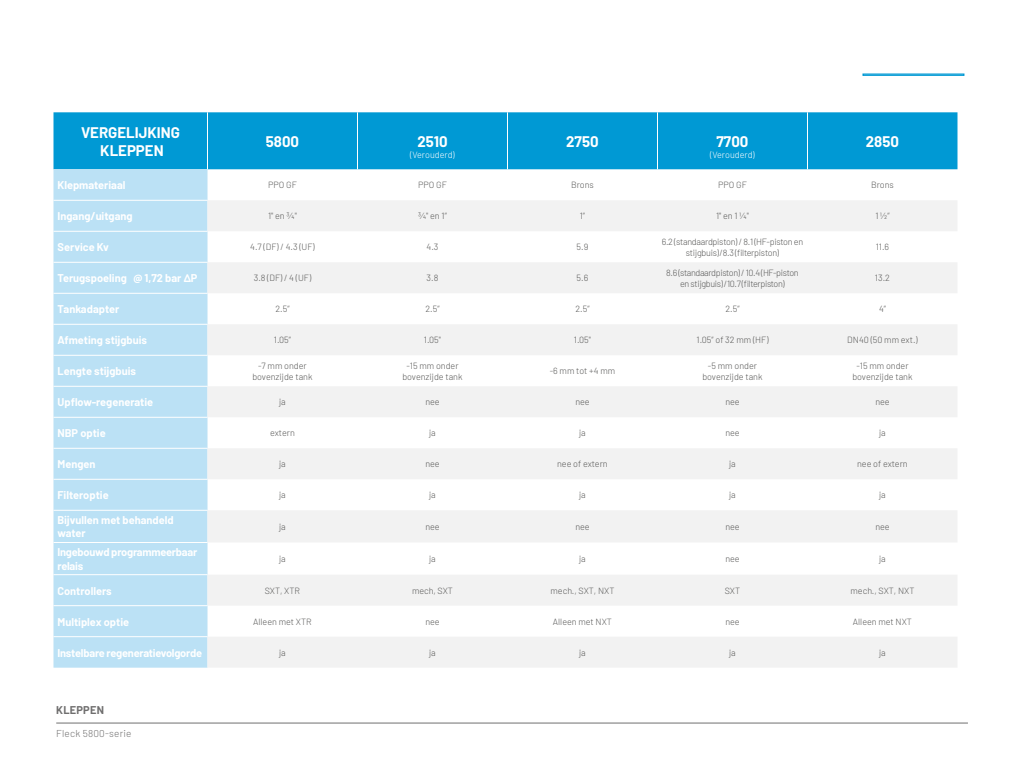
<style>
.page{position:relative;width:1024px;height:768px;background:#fff}
.page>*{position:absolute;margin:0;border:0;box-sizing:border-box;transform-origin:0 0}
.t1{font:700 15px/18px "Barlow";color:#fff;text-align:center}
.t2{font:700 11px/13.2px "Barlow";color:#fff}
.t3{font:700 11px/13.2px "Barlow";letter-spacing:-.02em;color:#fff}
.t4{font:700 11px "Barlow";letter-spacing:.02em;color:#706f6f}
.t5{font:300 10px "Barlow";letter-spacing:.02em;color:#706f6f}
.t6{font:300 9px/10.8px "Barlow";color:#575756;text-align:center}
.t7{font:300 9px/10.8px "Barlow";letter-spacing:-.04em;color:#575756;text-align:center}
.t8{font:300 9px/10.8px "Barlow";letter-spacing:-.03em;color:#575756;text-align:center}
.t9{font:300 9px "Barlow";color:#fff}
</style>
<div class="page">
<div style="left:54px;top:112px;width:904px;height:57px;background:#0099d4"></div>
<div style="left:54px;top:169px;width:154px;height:499px;background:#bbe1f5"></div>
<svg style="left:208px;top:201px;width:749px;height:466px;fill:#f2f2f2"></svg>
<hr style="left:207px;top:112px;width:1px;height:57px;background:#fff">
<hr style="left:357px;top:112px;width:1px;height:57px;background:#fff">
<hr style="left:507px;top:112px;width:1px;height:57px;background:#fff">
<hr style="left:657px;top:112px;width:1px;height:57px;background:#fff">
<hr style="left:807px;top:112px;width:1px;height:57px;background:#fff">
<hr style="left:54px;top:200px;width:154px;height:1px;background:#fff">
<hr style="left:54px;top:231px;width:154px;height:1px;background:#fff">
<hr style="left:54px;top:262px;width:154px;height:1px;background:#fff">
<hr style="left:54px;top:293px;width:154px;height:1px;background:#fff">
<hr style="left:54px;top:324px;width:154px;height:1px;background:#fff">
<hr style="left:54px;top:355px;width:154px;height:1px;background:#fff">
<hr style="left:54px;top:386px;width:154px;height:1px;background:#fff">
<hr style="left:54px;top:417px;width:154px;height:1px;background:#fff">
<hr style="left:54px;top:448px;width:154px;height:1px;background:#fff">
<hr style="left:54px;top:479px;width:154px;height:1px;background:#fff">
<hr style="left:54px;top:510px;width:154px;height:1px;background:#fff">
<hr style="left:54px;top:542px;width:154px;height:1px;background:#fff">
<hr style="left:54px;top:575px;width:154px;height:1px;background:#fff">
<hr style="left:54px;top:606px;width:154px;height:1px;background:#fff">
<hr style="left:54px;top:637px;width:154px;height:1px;background:#fff">
<hr style="left:56px;top:723px;width:912px;height:1px;background:#706f6f">
<div style="left:862px;top:74px;width:102px;height:2px;border:1px solid #0099d4"></div>
<h1 class="t1" style="left:81px;top:123px;width:100px">VERGELIJKING<br>KLEPPEN</h1>
<h1 class="t1" style="left:266px;top:132px;width:35px">5800</h1>
<h1 class="t1" style="left:417px;top:131px;width:32px">2510</h1>
<p class="t9" style="left:410px;top:148px;width:46px">(Verouderd)</p>
<h1 class="t1" style="left:566px;top:132px;width:34px">2750</h1>
<h1 class="t1" style="left:717px;top:131px;width:33px">7700</h1>
<p class="t9" style="left:710px;top:148px;width:46px">(Verouderd)</p>
<h1 class="t1" style="left:866px;top:132px;width:35px">2850</h1>
<p class="t2" style="left:58px;top:178px;width:70px">Klepmateriaal</p>
<p class="t6" style="left:268px;top:179px;width:30px">PPO GF</p>
<p class="t6" style="left:418px;top:179px;width:30px">PPO GF</p>
<p class="t6" style="left:571px;top:179px;width:24px">Brons</p>
<p class="t6" style="left:718px;top:179px;width:30px">PPO GF</p>
<p class="t6" style="left:871px;top:179px;width:24px">Brons</p>
<p class="t2" style="left:58px;top:209px;width:77px">Ingang/uitgang</p>
<p class="t6" style="left:268px;top:210px;width:30px">1" en ¾"</p>
<p class="t6" style="left:418px;top:210px;width:30px">¾" en 1”</p>
<p class="t6" style="left:580px;top:210px;width:7px">1”</p>
<p class="t6" style="left:716px;top:210px;width:34px">1'' en 1 ¼''</p>
<p class="t6" style="left:875px;top:210px;width:16px">1 ½”</p>
<p class="t2" style="left:58px;top:240px;width:53px">Service Kv</p>
<p class="t6" style="left:250px;top:241px;width:66px">4.7 (DF) / 4.3 (UF)</p>
<p class="t6" style="left:427px;top:241px;width:13px">4.3</p>
<p class="t6" style="left:577px;top:241px;width:13px">5.9</p>
<p class="t8" style="left:662px;top:236px;width:143px">6.2 (standaardpiston) / 8.1 (HF-piston en stijgbuis)/8.3 (filterpiston)</p>
<p class="t6" style="left:876px;top:241px;width:15px">11.6</p>
<p class="t2" style="left:58px;top:271px;width:142px">Terugspoeling @ 1,72 bar ΔP</p>
<p class="t6" style="left:254px;top:272px;width:59px">3.8 (DF) / 4 (UF)</p>
<p class="t6" style="left:427px;top:272px;width:13px">3.8</p>
<p class="t6" style="left:577px;top:272px;width:13px">5.6</p>
<p class="t7" style="left:666px;top:267px;width:134px">8.6 (standaardpiston) / 10.4 (HF-piston en stijgbuis) /10.7 (filterpiston)</p>
<p class="t6" style="left:875px;top:272px;width:17px">13.2</p>
<p class="t2" style="left:58px;top:302px;width:63px">Tankadapter</p>
<p class="t6" style="left:275px;top:303px;width:16px">2.5”</p>
<p class="t6" style="left:425px;top:303px;width:16px">2.5”</p>
<p class="t6" style="left:575px;top:303px;width:16px">2.5”</p>
<p class="t6" style="left:725px;top:303px;width:16px">2.5”</p>
<p class="t6" style="left:879px;top:303px;width:9px">4”</p>
<p class="t2" style="left:58px;top:333px;width:91px">Afmeting stijgbuis</p>
<p class="t6" style="left:274px;top:334px;width:19px">1.05”</p>
<p class="t6" style="left:424px;top:334px;width:19px">1.05''</p>
<p class="t6" style="left:574px;top:334px;width:19px">1.05''</p>
<p class="t6" style="left:697px;top:334px;width:73px">1.05’’ of 32 mm (HF)</p>
<p class="t6" style="left:847px;top:334px;width:72px">DN40 (50 mm ext.)</p>
<p class="t2" style="left:58px;top:364px;width:80px">Lengte stijgbuis</p>
<p class="t6" style="left:252px;top:360px;width:62px">-7 mm onder bovenzijde tank</p>
<p class="t6" style="left:402px;top:360px;width:62px">-15 mm onder bovenzijde tank</p>
<p class="t6" style="left:550px;top:365px;width:67px">-6 mm tot +4 mm</p>
<p class="t6" style="left:702px;top:360px;width:62px">-5 mm onder bovenzijde tank</p>
<p class="t6" style="left:852px;top:360px;width:62px">-15 mm onder bovenzijde tank</p>
<p class="t2" style="left:58px;top:395px;width:97px">Upflow-regeneratie</p>
<p class="t6" style="left:279px;top:396px;width:8px">ja</p>
<p class="t6" style="left:425px;top:396px;width:16px">nee</p>
<p class="t6" style="left:575px;top:396px;width:16px">nee</p>
<p class="t6" style="left:725px;top:396px;width:16px">nee</p>
<p class="t6" style="left:875px;top:396px;width:16px">nee</p>
<p class="t2" style="left:58px;top:426px;width:50px">NBP optie</p>
<p class="t6" style="left:270px;top:427px;width:26px">extern</p>
<p class="t6" style="left:429px;top:427px;width:8px">ja</p>
<p class="t6" style="left:579px;top:427px;width:8px">ja</p>
<p class="t6" style="left:725px;top:427px;width:16px">nee</p>
<p class="t6" style="left:879px;top:427px;width:8px">ja</p>
<p class="t2" style="left:58px;top:457px;width:40px">Mengen</p>
<p class="t6" style="left:279px;top:458px;width:8px">ja</p>
<p class="t6" style="left:425px;top:458px;width:16px">nee</p>
<p class="t6" style="left:557px;top:458px;width:52px">nee of extern</p>
<p class="t6" style="left:729px;top:458px;width:8px">ja</p>
<p class="t6" style="left:857px;top:458px;width:52px">nee of extern</p>
<p class="t2" style="left:58px;top:488px;width:53px">Filteroptie</p>
<p class="t6" style="left:279px;top:489px;width:8px">ja</p>
<p class="t6" style="left:429px;top:489px;width:8px">ja</p>
<p class="t6" style="left:579px;top:489px;width:8px">ja</p>
<p class="t6" style="left:729px;top:489px;width:8px">ja</p>
<p class="t6" style="left:879px;top:489px;width:8px">ja</p>
<p class="t2" style="left:58px;top:513px;width:118px">Bijvullen met behandeld water</p>
<p class="t6" style="left:279px;top:521px;width:8px">ja</p>
<p class="t6" style="left:425px;top:521px;width:16px">nee</p>
<p class="t6" style="left:575px;top:521px;width:16px">nee</p>
<p class="t6" style="left:725px;top:521px;width:16px">nee</p>
<p class="t6" style="left:875px;top:521px;width:16px">nee</p>
<p class="t3" style="left:58px;top:545px;width:141px">Ingebouwd programmeerbaar relais</p>
<p class="t6" style="left:279px;top:553px;width:8px">ja</p>
<p class="t6" style="left:429px;top:553px;width:8px">ja</p>
<p class="t6" style="left:579px;top:553px;width:8px">ja</p>
<p class="t6" style="left:725px;top:553px;width:16px">nee</p>
<p class="t6" style="left:879px;top:553px;width:8px">ja</p>
<p class="t2" style="left:58px;top:583px;width:56px">Controllers</p>
<p class="t6" style="left:265px;top:584px;width:37px">SXT, XTR</p>
<p class="t6" style="left:412px;top:584px;width:42px">mech, SXT</p>
<p class="t6" style="left:551px;top:584px;width:65px">mech., SXT, NXT</p>
<p class="t6" style="left:725px;top:584px;width:17px">SXT</p>
<p class="t6" style="left:851px;top:584px;width:65px">mech., SXT, NXT</p>
<p class="t2" style="left:58px;top:614px;width:73px">Multiplex optie</p>
<p class="t6" style="left:253px;top:615px;width:60px">Alleen met XTR</p>
<p class="t6" style="left:425px;top:615px;width:16px">nee</p>
<p class="t6" style="left:553px;top:615px;width:61px">Alleen met NXT</p>
<p class="t6" style="left:725px;top:615px;width:16px">nee</p>
<p class="t6" style="left:853px;top:615px;width:61px">Alleen met NXT</p>
<p class="t3" style="left:58px;top:645px;width:146px">Instelbare regeneratievolgorde</p>
<p class="t6" style="left:279px;top:646px;width:8px">ja</p>
<p class="t6" style="left:429px;top:646px;width:8px">ja</p>
<p class="t6" style="left:579px;top:646px;width:8px">ja</p>
<p class="t6" style="left:729px;top:646px;width:8px">ja</p>
<p class="t6" style="left:879px;top:646px;width:8px">ja</p>
<p class="t4" style="left:56px;top:702px;width:49px">KLEPPEN</p>
<p class="t5" style="left:56px;top:726px;width:77px">Fleck 5800-serie</p>
</div>
